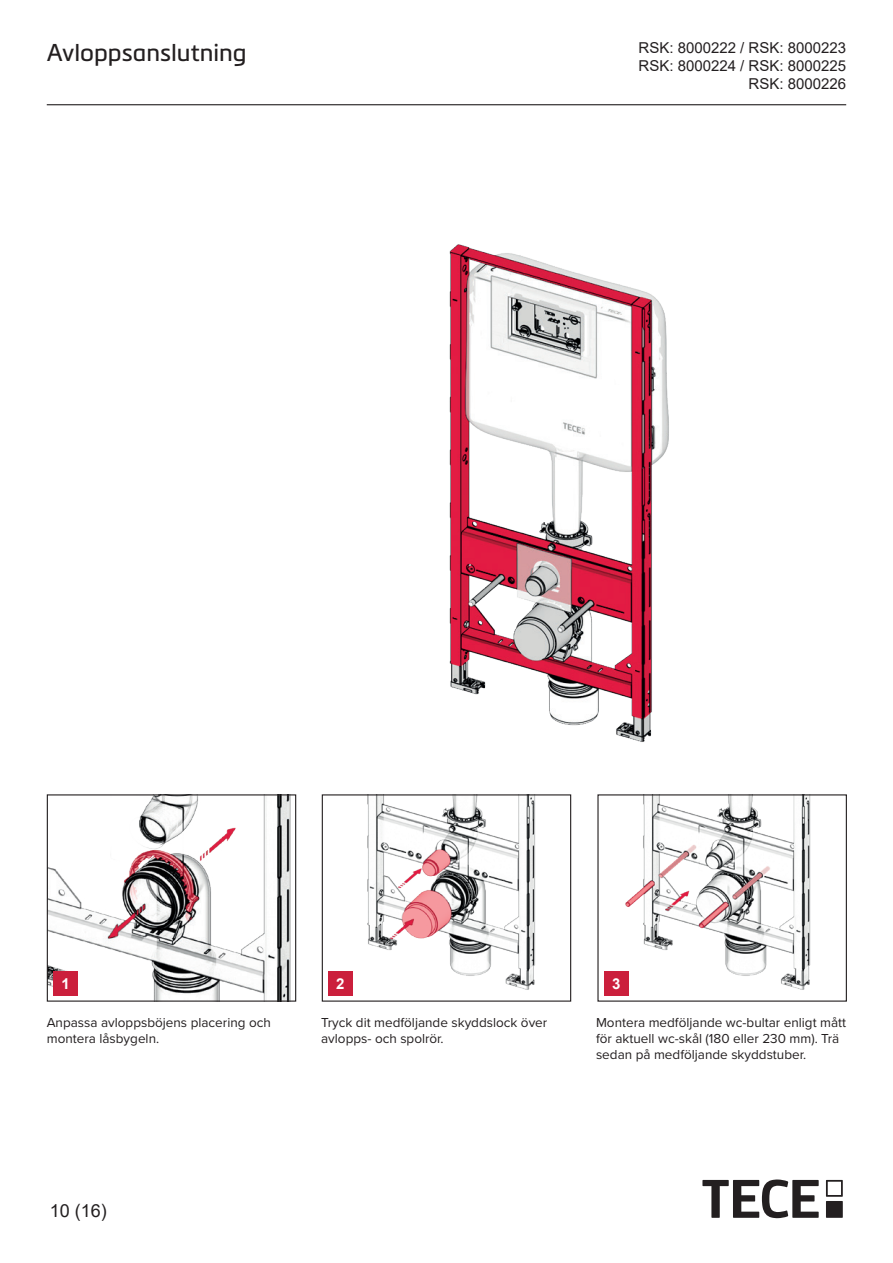
<style>
.page{position:relative;width:893px;height:1263px;background:#fff}
.page>*{position:absolute;margin:0;border:0;box-sizing:border-box;transform-origin:0 0}
.t1{font:24px "Metronic Pro";color:#231f20}
.t2{font:18px "Arial";color:#231f20}
.t3{font:15px/18px "Arial";color:#231f20;text-align:right}
.t4{font:700 15px "Arial";color:#fff}
.t5{font:13.5px/16.2px "Proxima Nova";color:#231f20}
</style>
<div class="page">
<img style="left:449px;top:244px;width:220px;height:498px">
<img style="left:49px;top:796px;width:242px;height:204px">
<div style="left:47px;top:794px;width:249px;height:208px;border:1px solid #231f20"></div>
<img style="left:604px;top:796px;width:207px;height:200px">
<img style="left:328px;top:796px;width:207px;height:200px">
<div style="left:322px;top:794px;width:249px;height:208px;border:1px solid #231f20"></div>
<div style="left:826px;top:1201px;width:17px;height:17px;background:#231f20"></div>
<svg style="left:826px;top:1180px;width:17px;height:17px"></svg>
<svg style="left:702px;top:1179px;width:117px;height:39px"></svg>
<div style="left:604px;top:971px;width:24px;height:24px;background:#cb1f3c"></div>
<div style="left:53px;top:971px;width:24px;height:24px;background:#cb1f3c"></div>
<div style="left:328px;top:971px;width:24px;height:24px;background:#cb1f3c"></div>
<hr style="left:47px;top:104px;width:799px;height:1px;background:#231f20">
<h1 class="t1" style="left:47px;top:36px;width:201px">Avloppsanslutning</h1>
<p class="t3" style="left:638px;top:39px;width:209px">RSK: 8000222 / RSK: 8000223<br>RSK: 8000224 / RSK: 8000225<br>RSK: 8000226</p>
<p class="t4" style="left:61px;top:973px;width:10px">1</p>
<p class="t4" style="left:336px;top:973px;width:10px">2</p>
<p class="t4" style="left:612px;top:973px;width:10px">3</p>
<p class="t5" style="left:47px;top:1014px;width:226px">Anpassa avloppsböjens placering och montera låsbygeln.</p>
<p class="t5" style="left:321px;top:1014px;width:228px">Tryck dit medföljande skyddslock över avlopps- och spolrör.</p>
<p class="t5" style="left:596px;top:1014px;width:252px">Montera medföljande wc-bultar enligt mått för aktuell wc-skål (180 eller 230 mm). Trä sedan på medföljande skyddstuber.</p>
<h2 class="t2" style="left:50px;top:1198px;width:59px">10 (16)</h2>
</div>
